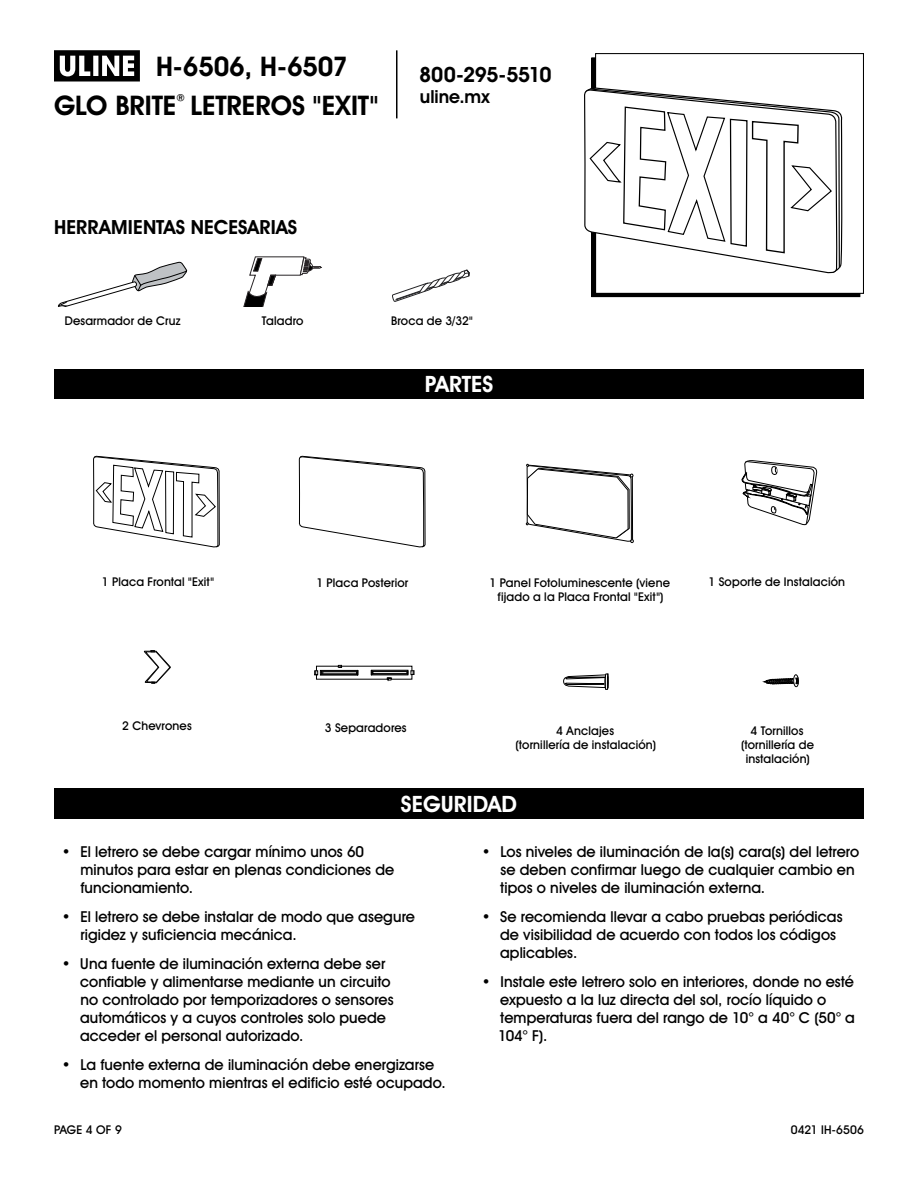
<style>
.page{position:relative;width:918px;height:1188px;background:#fff}
.page>*{position:absolute;margin:0;border:0;box-sizing:border-box;transform-origin:0 0}
.t1{font:700 27px/38.7px "Uline Two Knine";letter-spacing:-.005em;color:#000}
.t2{font:700 22.5px "Uline Two Knine";color:#fff}
.t3{font:700 21px "Uline Two Knine";letter-spacing:-.02em;color:#000}
.t4{font:700 19.5px "Uline Two Knine";letter-spacing:.005em;color:#000}
.t5{font:700 18px "Uline Two Knine";color:#000}
.t6{font:15px/18px "Uline Two Knine";letter-spacing:.005em;color:#000}
.t7{font:12px/14.4px "Uline Two Knine";letter-spacing:.015em;color:#000;text-align:center}
</style>
<div class="page">
<hr style="left:396px;top:50px;width:2px;height:68px;background:#000">
<svg style="left:54px;top:50px;width:86px;height:32px"></svg>
<svg style="left:243px;top:256px;width:79px;height:51px"></svg>
<svg style="left:392px;top:270px;width:77px;height:32px"></svg>
<svg style="left:58px;top:262px;width:130px;height:45px"></svg>
<svg style="left:741px;top:460px;width:76px;height:66px"></svg>
<svg style="left:299px;top:455px;width:127px;height:93px"></svg>
<svg style="left:93px;top:455px;width:127px;height:93px"></svg>
<svg style="left:526px;top:464px;width:108px;height:80px"></svg>
<svg style="left:564px;top:674px;width:44px;height:16px"></svg>
<div style="left:793px;top:675px;width:6px;height:12px;border:1px solid #000;border-radius:50%"></div>
<svg style="left:763px;top:676px;width:36px;height:9px"></svg>
<div style="left:54px;top:789px;width:810px;height:30px;background:#000"></div>
<div style="left:54px;top:369px;width:810px;height:30px;background:#000"></div>
<div style="left:595px;top:53px;width:269px;height:241px;border:1px solid #000"></div>
<svg style="left:584px;top:88px;width:254px;height:186px"></svg>
<svg style="left:589px;top:106px;width:244px;height:148px"></svg>
<svg style="left:338px;top:665px;width:4px;height:3px"></svg>
<svg style="left:384px;top:678px;width:8px;height:3px"></svg>
<div style="left:371px;top:670px;width:37px;height:5px;border:1px solid #000"></div>
<div style="left:372px;top:671px;width:36px;height:3px;border:1px solid #000"></div>
<svg style="left:407px;top:670px;width:7px;height:5px"></svg>
<div style="left:320px;top:670px;width:38px;height:5px;border:1px solid #000"></div>
<div style="left:321px;top:671px;width:36px;height:4px;border:1px solid #000"></div>
<svg style="left:314px;top:670px;width:10px;height:5px"></svg>
<svg style="left:144px;top:651px;width:27px;height:33px"></svg>
<h1 class="t1" style="left:54px;top:47px;width:326px;text-indent:102px">H-6506, H-6507<br>GLO BRITE<sup>®</sup> LETREROS "EXIT"</h1>
<h3 class="t4" style="left:54px;top:216px;width:245px">HERRAMIENTAS NECESARIAS</h3>
<h3 class="t3" style="left:419px;top:62px;width:134px">800-295-5510</h3>
<p class="t5" style="left:420px;top:86px;width:71px">uline.mx</p>
<p class="t7" style="left:65px;top:313px;width:117px">Desarmador de Cruz</p>
<p class="t7" style="left:262px;top:313px;width:43px">Taladro</p>
<p class="t7" style="left:391px;top:313px;width:83px">Broca de 3/32"</p>
<h2 class="t2" style="left:425px;top:371px;width:70px">PARTES</h2>
<p class="t7" style="left:102px;top:574px;width:114px">1 Placa Frontal "Exit"</p>
<p class="t7" style="left:316px;top:575px;width:93px">1 Placa Posterior</p>
<p class="t7" style="left:489px;top:575px;width:182px">1 Panel Fotoluminescente (viene fijado a la Placa Frontal "Exit")</p>
<p class="t7" style="left:708px;top:574px;width:138px">1 Soporte de Instalación</p>
<p class="t7" style="left:122px;top:719px;width:71px">2 Chevrones</p>
<p class="t7" style="left:325px;top:721px;width:83px">3 Separadores</p>
<p class="t7" style="left:516px;top:723px;width:142px">4 Anclajes<br>(tornillería de instalación)</p>
<p class="t7" style="left:741px;top:723px;width:74px">4 Tornillos (tornillería de instalación)</p>
<h2 class="t2" style="left:401px;top:791px;width:118px">SEGURIDAD</h2>
<p class="t6" style="left:80px;top:843px;width:315px;text-indent:-19px">• El letrero se debe cargar mínimo unos 60 minutos para estar en plenas condiciones de funcionamiento.</p>
<p class="t6" style="left:80px;top:908px;width:336px;text-indent:-19px">• El letrero se debe instalar de modo que asegure rigidez y suficiencia mecánica.</p>
<p class="t6" style="left:80px;top:954px;width:315px;text-indent:-18px">• Una fuente de iluminación externa debe ser confiable y alimentarse mediante un circuito no controlado por temporizadores o sensores automáticos y a cuyos controles solo puede acceder el personal autorizado.</p>
<p class="t6" style="left:80px;top:1055px;width:367px;text-indent:-18px">• La fuente externa de iluminación debe energizarse en todo momento mientras el edificio esté ocupado.</p>
<p class="t6" style="left:500px;top:843px;width:360px;text-indent:-18px">• Los niveles de iluminación de la(s) cara(s) del letrero se deben confirmar luego de cualquier cambio en tipos o niveles de iluminación externa.</p>
<p class="t6" style="left:500px;top:908px;width:344px;text-indent:-18px">• Se recomienda llevar a cabo pruebas periódicas de visibilidad de acuerdo con todos los códigos aplicables.</p>
<p class="t6" style="left:498px;top:972px;width:358px;text-indent:-16px">• Instale este letrero solo en interiores, donde no esté expuesto a la luz directa del sol, rocío líquido o temperaturas fuera del rango de 10° a 40° C (50° a 104° F).</p>
<p class="t7" style="left:54px;top:1122px;width:69px">PAGE 4 OF 9</p>
<p class="t7" style="left:791px;top:1122px;width:75px">0421 IH-6506</p>
</div>
